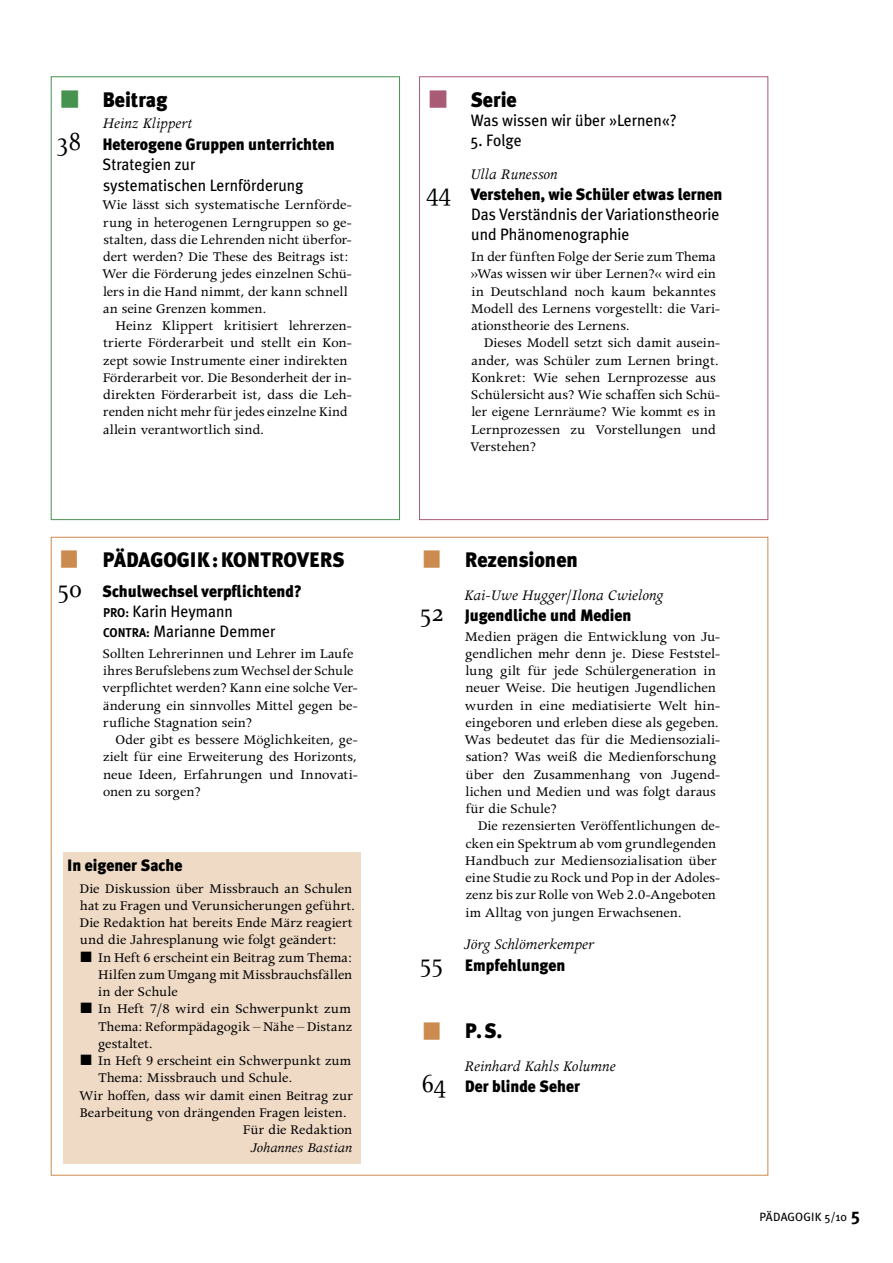
<style>
.page{position:relative;width:893px;height:1263px;background:#fff}
.page>*{position:absolute;margin:0;border:0;box-sizing:border-box;transform-origin:0 0}
.t1{font:27px "Apollo MT Expert";color:#000;scale:.95 1}
.t2{font:900 21px "Meta Plus";color:#000;scale:.95 1}
.t3{font:900 16.5px/19.8px "Meta Plus";color:#000;scale:.95 1}
.t4{font:16.5px/19.8px "Meta Plus";color:#000;scale:.95 1}
.t5{font:16.5px "Apollo MT Italic Os F";color:#000;scale:.95 1}
.t6{font:15px/17.2px "Apollo";letter-spacing:-.005em;color:#000}
.t7{font:italic 15px "Apollo";color:#000}
.t8{font:12px "Meta Plus";letter-spacing:.01em;color:#000}
.s1{font-family:"Apple Gothic";font-weight:400;font-size:27px;color:#469350}
.s2{font-family:"Apple Gothic";font-weight:400;font-size:27px;color:#cb8a4e}
.s3{font-weight:700;font-size:12.75px}
.s4{font-weight:400}
.s5{font-family:"Apple Gothic";font-weight:400;font-size:27px;color:#a95a75}
.s6{font-family:"Apollo MT Expert";font-size:27px}
.s7{font-weight:900}
.s8{font-family:"Apollo MT Expert";font-weight:400;font-size:27px}
</style>
<div class="page">
<div style="left:63px;top:852px;width:298px;height:312px;background:#efdac6"></div>
<div style="left:51px;top:77px;width:349px;height:443px;border:1px solid #469350"></div>
<div style="left:419px;top:77px;width:349px;height:443px;border:1px solid #a95a75"></div>
<h2 class="t2" style="left:57px;top:87px;width:118px"><span class="s1">◼</span> Beitrag</h2>
<p class="t5" style="left:102px;top:115px;width:96px">Heinz Klippert</p>
<h1 class="t1" style="left:57px;top:130px;width:27px">38</h1>
<p class="t3" style="left:102px;top:134px;width:246px">Heterogene Gruppen unterrichten</p>
<p class="t4" style="left:103px;top:153px;width:213px;line-height:21.6px">Strategien zur<br>systematischen Lernförderung</p>
<p class="t6" style="left:102px;top:197px;width:251px">Wie lässt sich systematische Lernförde&shy;rung in heterogenen Lerngruppen so ge&shy;stalten, dass die Lehrenden nicht überfor&shy;dert werden? Die These des Beitrags ist:<br>Wer die Förderung jedes einzelnen Schü&shy;lers in die Hand nimmt, der kann schnell an seine Grenzen kommen.</p>
<p class="t6" style="left:103px;top:317px;width:250px;text-indent:13px">Heinz Klippert kritisiert lehrerzen&shy;trierte Förderarbeit und stellt ein Kon&shy;zept sowie Instrumente einer indirekten Förderarbeit vor. Die Besonderheit der in&shy;direkten Förderarbeit ist, dass die Leh&shy;renden nicht mehr für jedes einzelne Kind allein verantwortlich sind.</p>
<h2 class="t2" style="left:57px;top:547px;width:304px"><span class="s2">◼</span> PÄDAGOGIK:KONTROVERS</h2>
<h1 class="t1" style="left:57px;top:577px;width:27px">50</h1>
<p class="t3" style="left:102px;top:582px;width:212px">Schulwechsel verpflichtend?<br><span class="s3">PRO:</span> <span class="s4">Karin Heymann<br></span><span class="s3">CONTRA:</span> <span class="s4">Marianne Demmer</span></p>
<p class="t6" style="left:102px;top:645px;width:257px">Sollten Lehrerinnen und Lehrer im Laufe ihres Berufslebens zum Wechsel der Schule verpflichtet werden? Kann eine solche Ver&shy;änderung ein sinnvolles Mittel gegen be&shy;rufliche Stagnation sein?</p>
<p class="t6" style="left:103px;top:731px;width:256px;text-align:justify;text-indent:13px">Oder gibt es bessere Möglichkeiten, ge&shy;zielt für eine Erweiterung des Horizonts, neue Ideen, Erfahrungen und Innovati&shy;onen zu sorgen?</p>
<p class="t3" style="left:67px;top:855px;width:123px">In eigener Sache</p>
<p class="t6" style="left:80px;top:880px;width:277px">Die Diskussion über Missbrauch an Schulen hat zu Fragen und Verunsicherungen geführt.<br>Die Redaktion hat bereits Ende März reagiert und die Jahresplanung wie folgt geändert:</p>
<p class="t6" style="left:98px;top:949px;width:256px;text-align:justify;text-indent:-18px">■ In Heft 6 erscheint ein Beitrag zum Thema:<br>Hilfen zum Umgang mit Missbrauchsfällen in der Schule</p>
<p class="t6" style="left:98px;top:1001px;width:256px;text-align:justify;text-indent:-18px">■ In Heft 7/8 wird ein Schwerpunkt zum Thema: Reformpädagogik – Nähe – Distanz gestaltet.</p>
<p class="t6" style="left:80px;top:1052px;width:272px">■ In Heft 9 erscheint ein Schwerpunkt zum</p>
<p class="t6" style="left:98px;top:1070px;width:196px">Thema: Missbrauch und Schule.</p>
<p class="t6" style="left:79px;top:1087px;width:276px">Wir hoffen, dass wir damit einen Beitrag zur</p>
<p class="t6" style="left:80px;top:1104px;width:269px">Bearbeitung von drängenden Fragen leisten.</p>
<p class="t6" style="left:243px;top:1121px;width:111px">Für die Redaktion</p>
<p class="t7" style="left:251px;top:1140px;width:103px">Johannes Bastian</p>
<h2 class="t2" style="left:425px;top:87px;width:98px"><span class="s5">◼</span> Serie</h2>
<p class="t4" style="left:471px;top:111px;width:218px">Was wissen wir über »Lernen«?</p>
<p class="t4" style="left:470px;top:130px;width:56px">5. Folge</p>
<p class="t5" style="left:470px;top:165px;width:94px">Ulla Runesson</p>
<p class="t4" style="left:471px;top:185px;width:266px;text-indent:-45px"><span class="s6">44</span> <span class="s7">Verstehen, wie Schüler etwas lernen<br></span>Das Verständnis der Variationstheorie und Phänomenographie</p>
<p class="t6" style="left:471px;top:248px;width:251px">In der fünften Folge der Serie zum Thema »Was wissen wir über Lernen?« wird ein in Deutschland noch kaum bekanntes Modell des Lernens vorgestellt: die Vari&shy;ationstheorie des Lernens.</p>
<p class="t6" style="left:470px;top:335px;width:251px;text-indent:14px">Dieses Modell setzt sich damit ausein&shy;ander, was Schüler zum Lernen bringt.<br>Konkret: Wie sehen Lernprozesse aus Schülersicht aus? Wie schaffen sich Schü&shy;ler eigene Lernräume? Wie kommt es in Lernprozessen zu Vorstellungen und Verstehen?</p>
<h2 class="t2" style="left:419px;top:547px;width:168px"><span class="s2">◼</span> Rezensionen</h2>
<p class="t5" style="left:464px;top:586px;width:211px">Kai-Uwe Hugger/Ilona Cwielong</p>
<p class="t3" style="left:419px;top:606px;width:225px"><span class="s8">52</span> Jugendliche und Medien</p>
<p class="t6" style="left:464px;top:628px;width:257px">Medien prägen die Entwicklung von Ju&shy;gendlichen mehr denn je. Diese Feststel&shy;lung gilt für jede Schülergeneration in neuer Weise. Die heutigen Jugendlichen wurden in eine mediatisierte Welt hin&shy;eingeboren und erleben diese als gegeben.<br>Was bedeutet das für die Mediensoziali&shy;sation? Was weiß die Medienforschung über den Zusammenhang von Jugend&shy;lichen und Medien und was folgt daraus für die Schule?</p>
<p class="t6" style="left:465px;top:818px;width:256px;text-indent:13px">Die rezensierten Veröffentlichungen de&shy;cken ein Spektrum ab vom grundlegenden Handbuch zur Mediensozialisation über eine Studie zu Rock und Pop in der Adoles&shy;zenz bis zur Rolle von Web 2.0-Angeboten im Alltag von jungen Erwachsenen.</p>
<p class="t5" style="left:464px;top:936px;width:138px">Jörg Schlömerkemper</p>
<p class="t3" style="left:419px;top:955px;width:155px"><span class="s8">55</span> Empfehlungen</p>
<h2 class="t2" style="left:419px;top:1019px;width:89px"><span class="s2">◼</span> P.S.</h2>
<p class="t5" style="left:464px;top:1057px;width:161px">Reinhard Kahls Kolumne</p>
<p class="t3" style="left:422px;top:1077px;width:168px"><span class="s8">64</span> Der blinde Seher</p>
<p class="t8" style="left:759px;top:1210px;width:89px">PÄDAGOGIK 5/10</p>
</div>
